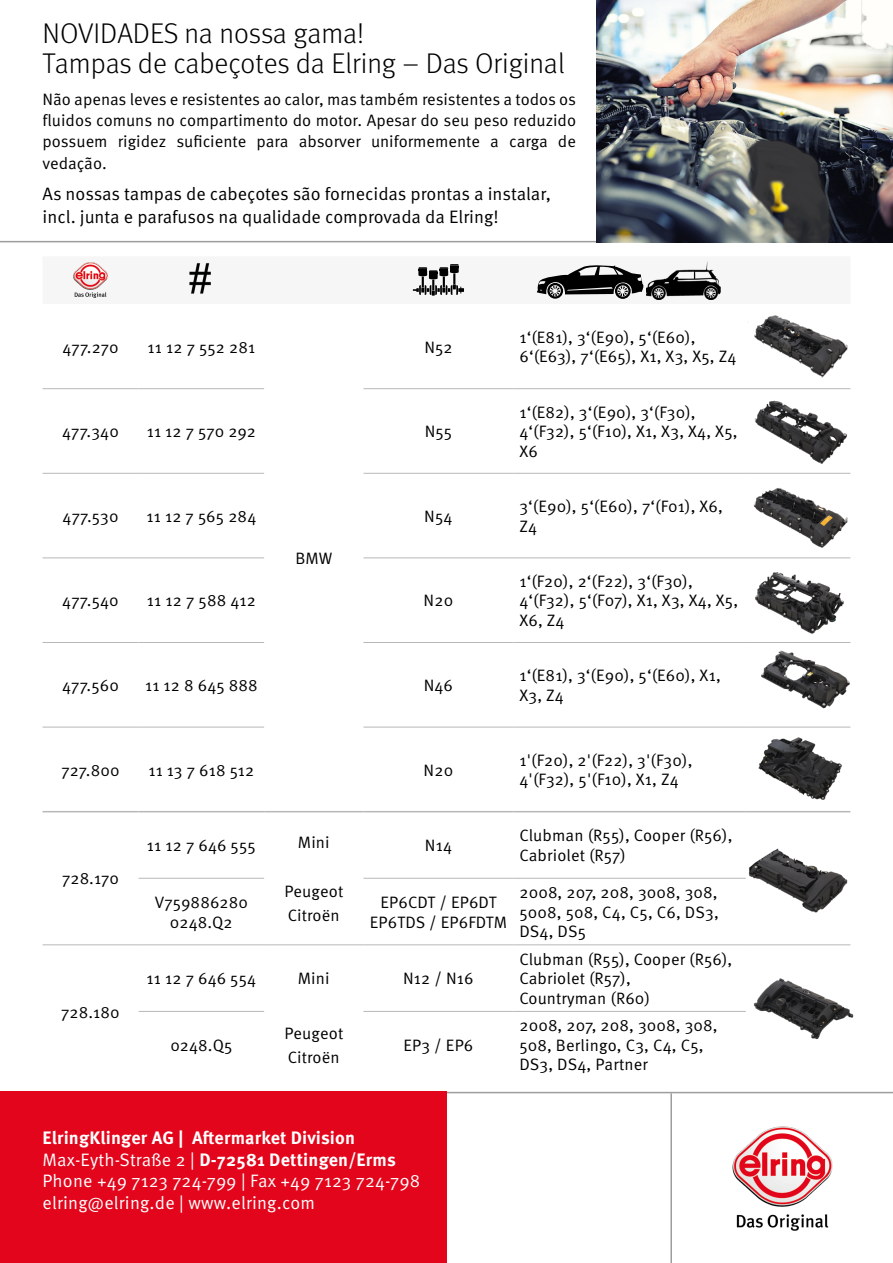
<style>
.page{position:relative;width:893px;height:1263px;background:#fff}
.page>*{position:absolute;margin:0;border:0;box-sizing:border-box;transform-origin:0 0}
.t1{font:300 28.5px/30px "Meta Pro";color:#000}
.t2{font:18px/22.5px "Meta Pro Norm";color:#000}
.t3{font:700 18px/21.6px "Meta Pro";letter-spacing:.01em;color:#fff}
.t4{font:18px/21.6px "Meta Pro Norm";letter-spacing:.01em;color:#fff}
.t5{font:16.5px/19.5px "Meta Pro Norm";letter-spacing:.01em;color:#000}
.s1{font-family:"Meta Pro Norm";font-weight:400}
</style>
<div class="page">
<hr style="left:0;top:241px;width:893px;height:1px;background:#9d9d9c">
<hr style="left:446px;top:1092px;width:447px;height:1px;background:#9d9d9c">
<hr style="left:670px;top:1093px;width:2px;height:170px;background:#9d9d9c">
<img style="left:733px;top:1126px;width:100px;height:104px">
<div style="left:0;top:1092px;width:446px;height:171px;background:#e3051b"></div>
<hr style="left:513px;top:388px;width:233px;height:1px;background:#b9b8b8">
<hr style="left:746px;top:388px;width:104px;height:1px;background:#b9b8b8">
<hr style="left:363px;top:473px;width:150px;height:1px;background:#b9b8b8">
<hr style="left:513px;top:473px;width:233px;height:1px;background:#b9b8b8">
<hr style="left:746px;top:473px;width:104px;height:1px;background:#b9b8b8">
<hr style="left:363px;top:557px;width:150px;height:1px;background:#b9b8b8">
<hr style="left:513px;top:557px;width:233px;height:1px;background:#b9b8b8">
<hr style="left:746px;top:557px;width:104px;height:1px;background:#b9b8b8">
<hr style="left:363px;top:642px;width:150px;height:1px;background:#b9b8b8">
<hr style="left:513px;top:642px;width:233px;height:1px;background:#b9b8b8">
<hr style="left:746px;top:642px;width:104px;height:1px;background:#b9b8b8">
<hr style="left:363px;top:727px;width:150px;height:1px;background:#b9b8b8">
<hr style="left:513px;top:727px;width:233px;height:1px;background:#b9b8b8">
<hr style="left:746px;top:727px;width:104px;height:1px;background:#b9b8b8">
<hr style="left:363px;top:388px;width:150px;height:1px;background:#b9b8b8">
<hr style="left:139px;top:878px;width:125px;height:1px;background:#b9b8b8">
<hr style="left:43px;top:944px;width:96px;height:1px;background:#b9b8b8">
<hr style="left:139px;top:944px;width:125px;height:1px;background:#b9b8b8">
<hr style="left:363px;top:878px;width:150px;height:1px;background:#b9b8b8">
<hr style="left:513px;top:878px;width:233px;height:1px;background:#b9b8b8">
<hr style="left:43px;top:388px;width:96px;height:1px;background:#b9b8b8">
<hr style="left:139px;top:388px;width:125px;height:1px;background:#b9b8b8">
<hr style="left:43px;top:473px;width:96px;height:1px;background:#b9b8b8">
<hr style="left:139px;top:473px;width:125px;height:1px;background:#b9b8b8">
<hr style="left:43px;top:557px;width:96px;height:1px;background:#b9b8b8">
<hr style="left:139px;top:557px;width:125px;height:1px;background:#b9b8b8">
<hr style="left:43px;top:642px;width:96px;height:1px;background:#b9b8b8">
<hr style="left:139px;top:642px;width:125px;height:1px;background:#b9b8b8">
<hr style="left:43px;top:727px;width:96px;height:1px;background:#b9b8b8">
<hr style="left:139px;top:727px;width:125px;height:1px;background:#b9b8b8">
<hr style="left:43px;top:811px;width:96px;height:1px;background:#b9b8b8">
<hr style="left:139px;top:811px;width:125px;height:1px;background:#b9b8b8">
<hr style="left:264px;top:811px;width:99px;height:1px;background:#b9b8b8">
<hr style="left:363px;top:811px;width:150px;height:1px;background:#b9b8b8">
<hr style="left:513px;top:811px;width:233px;height:1px;background:#b9b8b8">
<hr style="left:746px;top:811px;width:104px;height:1px;background:#b9b8b8">
<hr style="left:363px;top:944px;width:150px;height:1px;background:#b9b8b8">
<hr style="left:139px;top:1011px;width:125px;height:1px;background:#b9b8b8">
<hr style="left:363px;top:1011px;width:150px;height:1px;background:#b9b8b8">
<hr style="left:513px;top:1011px;width:233px;height:1px;background:#b9b8b8">
<hr style="left:746px;top:944px;width:104px;height:1px;background:#b9b8b8">
<hr style="left:513px;top:944px;width:233px;height:1px;background:#b9b8b8">
<hr style="left:264px;top:944px;width:99px;height:1px;background:#b9b8b8">
<img style="left:754px;top:315px;width:94px;height:63px">
<img style="left:754px;top:400px;width:93px;height:64px">
<img style="left:753px;top:487px;width:95px;height:61px">
<img style="left:755px;top:572px;width:89px;height:62px">
<img style="left:761px;top:650px;width:89px;height:59px">
<img style="left:758px;top:737px;width:84px;height:63px">
<img style="left:744px;top:848px;width:104px;height:65px">
<img style="left:745px;top:978px;width:108px;height:62px">
<svg style="left:73px;top:261px;width:648px;height:38px"></svg>
<img style="left:647px;top:262px;width:73px;height:38px">
<img style="left:596px;top:0;width:297px;height:242px">
<h1 class="t1" style="left:43px;top:16px;width:524px">NOVIDADES na nossa gama!<br>Tampas de cabeçotes da Elring – Das Original</h1>
<p class="t5" style="left:43px;top:88px;width:535px;line-height:21px;text-align:justify">Não apenas leves e resistentes ao calor, mas também resistentes a todos os fluidos comuns no compartimento do motor. Apesar do seu peso reduzido possuem rigidez suficiente para absorver uniformemente a carga de</p>
<p class="t5" style="left:43px;top:153px;width:66px">vedação.</p>
<p class="t2" style="left:43px;top:182px;width:510px">As nossas tampas de cabeçotes são fornecidas prontas a instalar, incl. junta e parafusos na qualidade comprovada da Elring!</p>
<p class="t5" style="left:62px;top:336px;width:58px">477.270</p>
<p class="t5" style="left:148px;top:336px;width:109px">11 12 7 552 281</p>
<p class="t5" style="left:424px;top:336px;width:30px">N52</p>
<p class="t5" style="left:519px;top:326px;width:218px">1‘(E81), 3‘(E90), 5‘(E60),<br>6‘(E63), 7‘(E65), X1, X3, X5, Z4</p>
<p class="t5" style="left:62px;top:421px;width:58px">477.340</p>
<p class="t5" style="left:147px;top:421px;width:111px">11 12 7 570 292</p>
<p class="t5" style="left:425px;top:421px;width:29px">N55</p>
<p class="t5" style="left:519px;top:401px;width:220px">1‘(E82), 3‘(E90), 3‘(F30),<br>4‘(F32), 5‘(F10), X1, X3, X4, X5,<br>X6</p>
<p class="t5" style="left:63px;top:505px;width:58px">477.530</p>
<p class="t5" style="left:146px;top:505px;width:111px">11 12 7 565 284</p>
<p class="t5" style="left:424px;top:505px;width:30px">N54</p>
<p class="t5" style="left:519px;top:495px;width:205px">3‘(E90), 5‘(E60), 7‘(F01), X6,<br>Z4</p>
<p class="t5" style="left:295px;top:548px;width:39px">BMW</p>
<p class="t5" style="left:62px;top:590px;width:58px">477.540</p>
<p class="t5" style="left:147px;top:590px;width:110px">11 12 7 588 412</p>
<p class="t5" style="left:424px;top:590px;width:31px">N20</p>
<p class="t5" style="left:519px;top:570px;width:220px">1‘(F20), 2‘(F22), 3‘(F30),<br>4‘(F32), 5‘(F07), X1, X3, X4, X5,<br>X6, Z4</p>
<p class="t5" style="left:62px;top:674px;width:58px">477.560</p>
<p class="t5" style="left:145px;top:674px;width:114px">11 12 8 645 888</p>
<p class="t5" style="left:424px;top:674px;width:31px">N46</p>
<p class="t5" style="left:519px;top:665px;width:203px">1‘(E81), 3‘(E90), 5‘(E60), X1,<br>X3, Z4</p>
<p class="t5" style="left:62px;top:759px;width:60px">727.800</p>
<p class="t5" style="left:148px;top:759px;width:108px">11 13 7 618 512</p>
<p class="t5" style="left:424px;top:759px;width:31px">N20</p>
<p class="t5" style="left:519px;top:749px;width:175px">1'(F20), 2'(F22), 3'(F30),<br>4'(F32), 5'(F10), X1, Z4</p>
<p class="t5" style="left:62px;top:868px;width:58px">728.170</p>
<p class="t5" style="left:61px;top:1001px;width:60px">728.180</p>
<p class="t5" style="left:425px;top:835px;width:29px">N14</p>
<p class="t5" style="left:519px;top:825px;width:215px">Clubman (R55), Cooper (R56),<br>Cabriolet (R57)</p>
<p class="t5" style="left:147px;top:835px;width:110px">11 12 7 646 555</p>
<p class="t5" style="left:298px;top:831px;width:33px">Mini</p>
<p class="t5" style="left:284px;top:878px;width:61px;line-height:24px">Peugeot<br>Citroën</p>
<p class="t5" style="left:155px;top:891px;width:95px;text-align:center">V759886280<br>0248.Q2</p>
<p class="t5" style="left:370px;top:891px;width:139px;text-align:center">EP6CDT / EP6DT<br>EP6TDS / EP6FDTM</p>
<p class="t5" style="left:519px;top:882px;width:201px;text-align:justify">2008, 207, 208, 3008, 308, 5008, 508, C4, C5, C6, DS3, DS4, DS5</p>
<p class="t5" style="left:147px;top:968px;width:111px">11 12 7 646 554</p>
<p class="t5" style="left:298px;top:968px;width:33px">Mini</p>
<p class="t5" style="left:403px;top:968px;width:72px">N12 / N16</p>
<p class="t5" style="left:170px;top:1034px;width:63px">0248.Q5</p>
<p class="t5" style="left:284px;top:1020px;width:61px;line-height:24px">Peugeot<br>Citroën</p>
<p class="t5" style="left:403px;top:1034px;width:71px">EP3 / EP6</p>
<p class="t5" style="left:519px;top:948px;width:215px">Clubman (R55), Cooper (R56),<br>Cabriolet (R57),<br>Countryman (R60)</p>
<p class="t5" style="left:519px;top:1015px;width:200px">2008, 207, 208, 3008, 308,<br>508, Berlingo, C3, C4, C5,<br>DS3, DS4, Partner</p>
<p class="t3" style="left:43px;top:1126px;width:355px">ElringKlinger AG | Aftermarket Division<br><span class="s1">Max-Eyth-Straße 2 |</span> D-72581 Dettingen/Erms</p>
<p class="t4" style="left:43px;top:1169px;width:379px">Phone +49 7123 724-799 | Fax +49 7123 724-798 elring@elring.de | www.elring.com</p>
</div>
